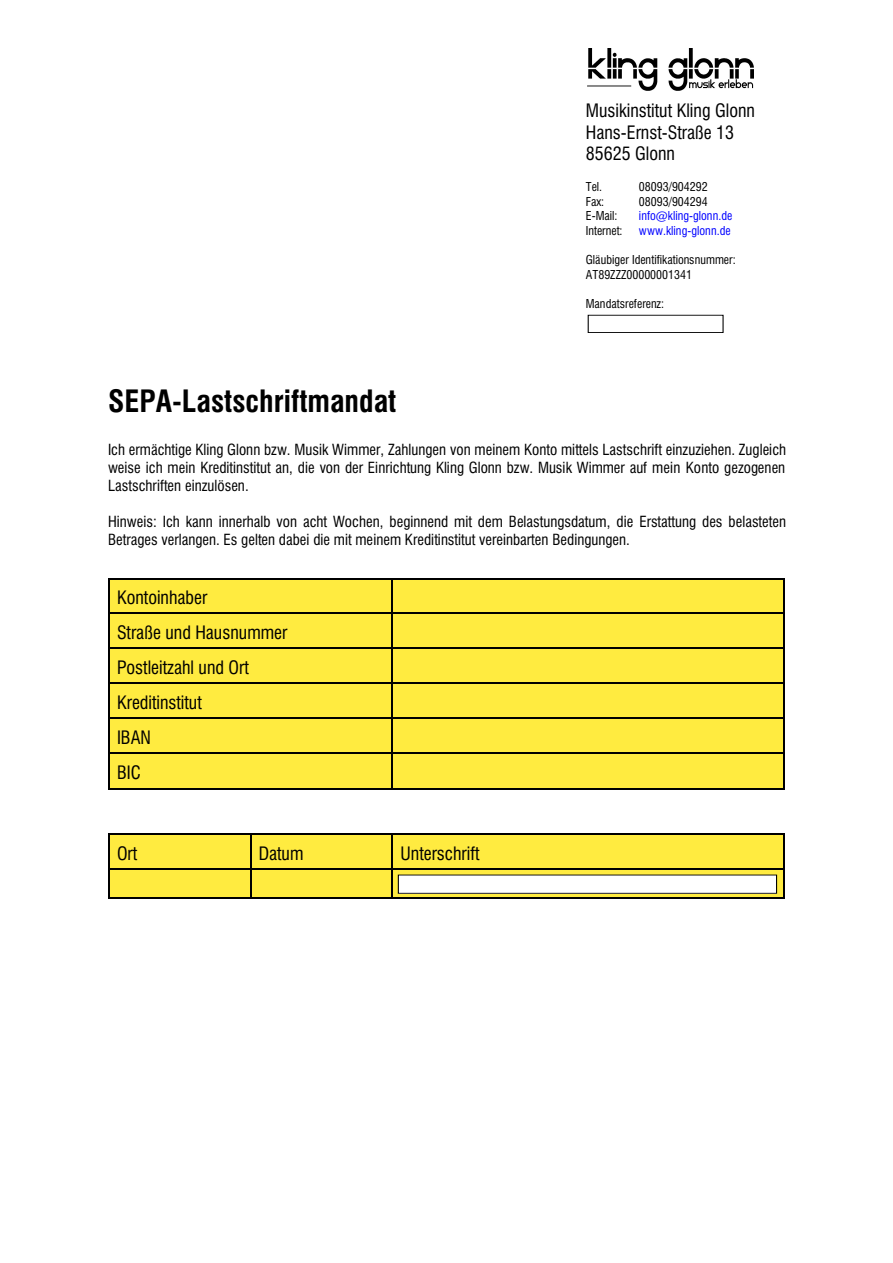
<style>
.page{position:relative;width:893px;height:1263px;background:#fff}
.page>*{position:absolute;margin:0;border:0;box-sizing:border-box;transform-origin:0 0}
.t1{font:700 condensed 30px "Swiss 721 BT";color:#000}
.t2{font:condensed 18px/35px "Swiss 721 BT";color:#000}
.t3{font:condensed 15px/18px "Swiss 721 BT";color:#000;text-align:justify}
.t4{font:condensed 12px/14.5px "Swiss 721 BT";color:#000}
.t5{font:condensed 12px "Swiss 721 BT";color:#00f}
</style>
<div class="page">
<div style="left:108px;top:578px;width:283px;height:35px;background:#ffeb40"></div>
<hr style="left:108px;top:578px;width:1px;height:35px;background:#000">
<hr style="left:108px;top:578px;width:283px;height:1px;background:#000">
<div style="left:392px;top:578px;width:393px;height:35px;background:#ffeb40"></div>
<hr style="left:392px;top:578px;width:1px;height:35px;background:#000">
<hr style="left:783px;top:578px;width:2px;height:35px;background:#000">
<hr style="left:392px;top:578px;width:393px;height:1px;background:#000">
<div style="left:108px;top:613px;width:283px;height:34px;background:#ffeb40"></div>
<hr style="left:108px;top:613px;width:1px;height:34px;background:#000">
<hr style="left:108px;top:613px;width:283px;height:1px;background:#000">
<div style="left:392px;top:613px;width:393px;height:34px;background:#ffeb40"></div>
<hr style="left:392px;top:613px;width:1px;height:34px;background:#000">
<hr style="left:783px;top:613px;width:2px;height:34px;background:#000">
<hr style="left:392px;top:613px;width:393px;height:1px;background:#000">
<div style="left:108px;top:648px;width:283px;height:34px;background:#ffeb40"></div>
<hr style="left:108px;top:648px;width:1px;height:34px;background:#000">
<hr style="left:108px;top:648px;width:283px;height:1px;background:#000">
<div style="left:392px;top:648px;width:393px;height:34px;background:#ffeb40"></div>
<hr style="left:392px;top:648px;width:1px;height:34px;background:#000">
<hr style="left:783px;top:648px;width:2px;height:34px;background:#000">
<hr style="left:392px;top:648px;width:393px;height:1px;background:#000">
<div style="left:108px;top:683px;width:283px;height:34px;background:#ffeb40"></div>
<hr style="left:108px;top:683px;width:1px;height:34px;background:#000">
<hr style="left:108px;top:683px;width:283px;height:1px;background:#000">
<div style="left:392px;top:683px;width:393px;height:34px;background:#ffeb40"></div>
<hr style="left:392px;top:683px;width:1px;height:34px;background:#000">
<hr style="left:783px;top:683px;width:2px;height:34px;background:#000">
<hr style="left:392px;top:683px;width:393px;height:1px;background:#000">
<div style="left:108px;top:717px;width:283px;height:35px;background:#ffeb40"></div>
<hr style="left:108px;top:717px;width:1px;height:35px;background:#000">
<hr style="left:108px;top:717px;width:283px;height:2px;background:#000">
<div style="left:392px;top:717px;width:393px;height:35px;background:#ffeb40"></div>
<hr style="left:392px;top:717px;width:1px;height:35px;background:#000">
<hr style="left:783px;top:717px;width:2px;height:35px;background:#000">
<hr style="left:392px;top:717px;width:393px;height:2px;background:#000">
<div style="left:108px;top:752px;width:283px;height:38px;background:#ffeb40"></div>
<hr style="left:108px;top:752px;width:1px;height:38px;background:#000">
<hr style="left:108px;top:752px;width:283px;height:2px;background:#000">
<hr style="left:108px;top:788px;width:283px;height:2px;background:#000">
<div style="left:392px;top:752px;width:393px;height:38px;background:#ffeb40"></div>
<hr style="left:392px;top:752px;width:1px;height:38px;background:#000">
<hr style="left:783px;top:752px;width:2px;height:38px;background:#000">
<hr style="left:392px;top:752px;width:393px;height:2px;background:#000">
<hr style="left:392px;top:788px;width:393px;height:2px;background:#000">
<div style="left:108px;top:834px;width:142px;height:34px;background:#ffeb40"></div>
<hr style="left:108px;top:834px;width:1px;height:34px;background:#000">
<hr style="left:108px;top:834px;width:142px;height:1px;background:#000">
<div style="left:250px;top:834px;width:141px;height:34px;background:#ffeb40"></div>
<hr style="left:250px;top:834px;width:1px;height:34px;background:#000">
<hr style="left:250px;top:834px;width:141px;height:1px;background:#000">
<div style="left:392px;top:834px;width:393px;height:34px;background:#ffeb40"></div>
<hr style="left:392px;top:834px;width:1px;height:34px;background:#000">
<hr style="left:783px;top:834px;width:2px;height:34px;background:#000">
<hr style="left:392px;top:834px;width:393px;height:1px;background:#000">
<div style="left:108px;top:868px;width:142px;height:30px;background:#ffeb40"></div>
<hr style="left:108px;top:868px;width:1px;height:30px;background:#000">
<hr style="left:108px;top:868px;width:142px;height:2px;background:#000">
<hr style="left:108px;top:897px;width:142px;height:1px;background:#000">
<div style="left:250px;top:868px;width:141px;height:30px;background:#ffeb40"></div>
<hr style="left:250px;top:868px;width:1px;height:30px;background:#000">
<hr style="left:250px;top:868px;width:141px;height:2px;background:#000">
<hr style="left:250px;top:897px;width:141px;height:1px;background:#000">
<svg style="left:393px;top:870px;width:390px;height:27px;background:#dfce3d"></svg>
<hr style="left:392px;top:868px;width:1px;height:30px;background:#000">
<hr style="left:783px;top:868px;width:2px;height:30px;background:#000">
<hr style="left:392px;top:868px;width:393px;height:2px;background:#000">
<hr style="left:392px;top:897px;width:393px;height:1px;background:#000">
<img style="left:587px;top:48px;width:167px;height:43px">
<div style="left:398px;top:875px;width:378px;height:18px;background:#fff"></div>
<p class="t2" style="left:586px;top:102px;width:171px;line-height:21.6px">Musikinstitut Kling Glonn<br>Hans-Ernst-Straße 13<br>85625 Glonn</p>
<p class="t4" style="left:586px;top:181px;width:18px">Tel.</p>
<p class="t4" style="left:639px;top:181px;width:70px">08093/904292</p>
<p class="t4" style="left:586px;top:195px;width:20px">Fax:</p>
<p class="t4" style="left:639px;top:195px;width:70px">08093/904294</p>
<p class="t4" style="left:586px;top:210px;width:33px">E-Mail:</p>
<p class="t5" style="left:639px;top:211px;width:95px">info@kling-glonn.de</p>
<p class="t4" style="left:586px;top:224px;width:38px">Internet:</p>
<p class="t5" style="left:639px;top:226px;width:93px">www.kling-glonn.de</p>
<p class="t4" style="left:586px;top:254px;width:151px">Gläubiger Identifikationsnummer:<br>AT89ZZZ00000001341</p>
<p class="t4" style="left:586px;top:297px;width:80px">Mandatsreferenz:</p>
<h1 class="t1" style="left:108px;top:389px;width:290px">SEPA-Lastschriftmandat</h1>
<p class="t3" style="left:108px;top:442px;width:680px">Ich ermächtige Kling Glonn bzw. Musik Wimmer, Zahlungen von meinem Konto mittels Lastschrift einzuziehen. Zugleich weise ich mein Kreditinstitut an, die von der Einrichtung Kling Glonn bzw. Musik Wimmer auf mein Konto gezogenen Lastschriften einzulösen.</p>
<p class="t3" style="left:108px;top:514px;width:680px">Hinweis: Ich kann innerhalb von acht Wochen, beginnend mit dem Belastungsdatum, die Erstattung des belasteten<br>Betrages verlangen. Es gelten dabei die mit meinem Kreditinstitut vereinbarten Bedingungen.</p>
<p class="t2" style="left:117px;top:582px;width:172px">Kontoinhaber<br>Straße und Hausnummer<br>Postleitzahl und Ort<br>Kreditinstitut<br>IBAN<br>BIC</p>
<p class="t2" style="left:117px;top:838px;width:22px">Ort</p>
<p class="t2" style="left:259px;top:838px;width:46px">Datum</p>
<p class="t2" style="left:400px;top:838px;width:80px">Unterschrift</p>
</div>
